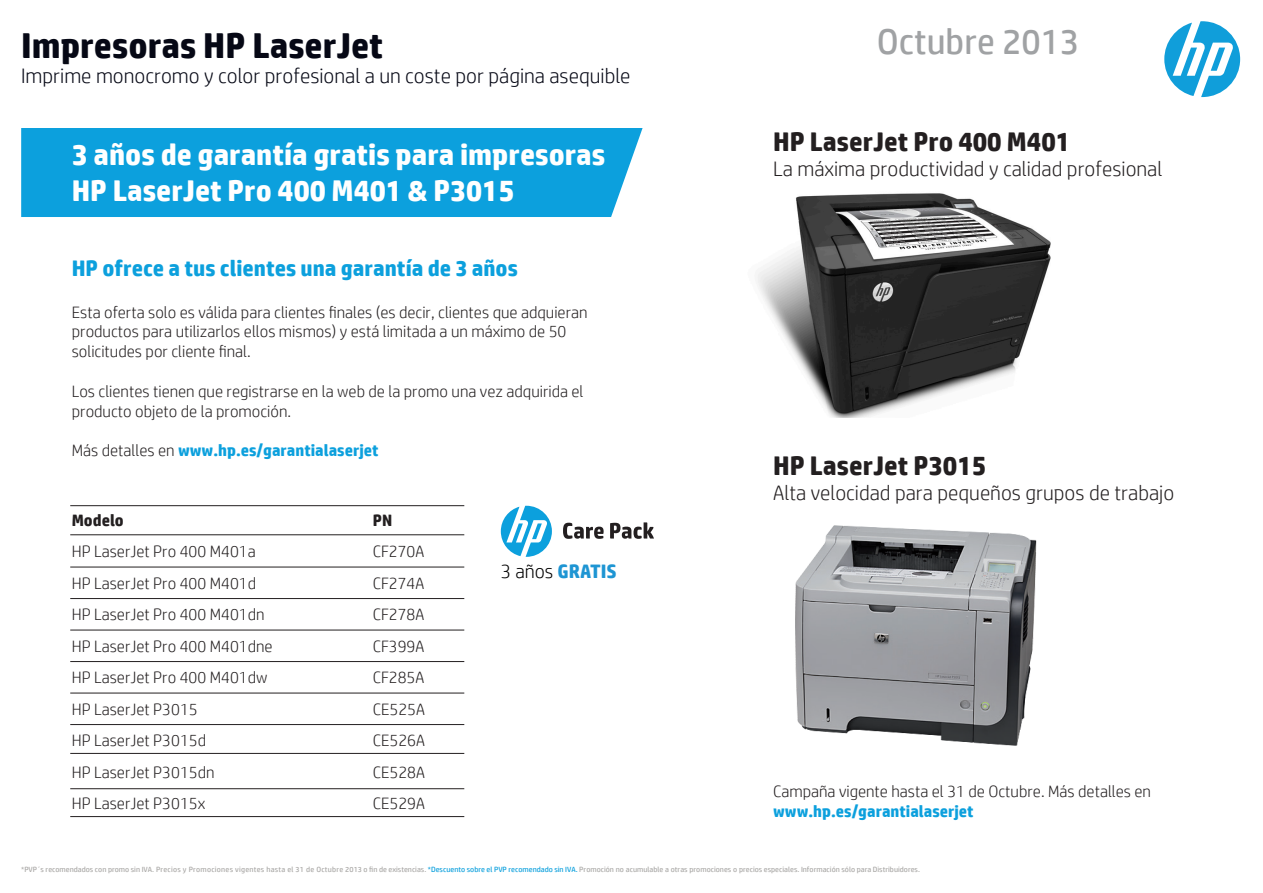
<style>
.page{position:relative;width:1263px;height:893px;background:#fff}
.page>*{position:absolute;margin:0;border:0;box-sizing:border-box;transform-origin:0 0}
.t1{font:700 36px "HP Simplified";color:#060815}
.t2{font:36px "HP Simplified";color:#a0a2a4}
.t3{font:700 30px/36px "HP Simplified";color:#fff}
.t4{font:700 27px "HP Simplified";color:#231f20}
.t5{font:700 22.5px "HP Simplified";color:#0ca0dd}
.t6{font:300 21px "HP Simplified";color:#231f20}
.t7{font:300 21px "HP Simplified";color:#060815}
.t8{font:700 19.5px "HP Simplified";color:#1e95d3}
.t9{font:300 16.5px/19.8px "HP Simplified";color:#231f20}
.t10{font:700 16.5px "HP Simplified";color:#0ca0dd}
.t11{font:700 16.5px "HP Simplified";color:#231f20}
.t12{font:7.5px "HP Simplified";color:#aaa9a7;scale:1.04 1}
.s1{font-weight:300;color:#231f20}
.s2{font-weight:300;color:#000}
.s3{color:#0ca0dd}
</style>
<div class="page">
<img style="left:757px;top:193px;width:294px;height:224px">
<div style="left:21px;top:128px;width:621px;height:89px;background:#0ca0dd"></div>
<hr style="left:70px;top:505px;width:394px;height:1px;background:#231f20">
<hr style="left:70px;top:534px;width:394px;height:1px;background:#231f20">
<hr style="left:70px;top:567px;width:394px;height:1px;background:#231f20">
<hr style="left:70px;top:598px;width:394px;height:1px;background:#231f20">
<hr style="left:70px;top:630px;width:394px;height:1px;background:#231f20">
<hr style="left:70px;top:661px;width:394px;height:1px;background:#231f20">
<hr style="left:70px;top:693px;width:394px;height:1px;background:#231f20">
<hr style="left:70px;top:724px;width:394px;height:1px;background:#231f20">
<hr style="left:70px;top:753px;width:394px;height:1px;background:#231f20">
<hr style="left:70px;top:788px;width:394px;height:1px;background:#231f20">
<hr style="left:70px;top:816px;width:394px;height:1px;background:#231f20">
<svg style="left:501px;top:506px;width:51px;height:51px"></svg>
<svg style="left:563px;top:523px;width:41px;height:16px"></svg>
<svg style="left:610px;top:522px;width:44px;height:17px"></svg>
<svg style="left:1164px;top:21px;width:76px;height:76px"></svg>
<img style="left:795px;top:525px;width:242px;height:221px">
<h1 class="t1" style="left:21px;top:24px;width:364px">Impresoras HP LaserJet</h1>
<p class="t7" style="left:21px;top:64px;width:611px">Imprime monocromo y color profesional a un coste por página asequible</p>
<h2 class="t3" style="left:72px;top:136px;width:535px">3 años de garantía gratis para impresoras<br>HP LaserJet Pro 400 M401 &amp; P3015</h2>
<h3 class="t5" style="left:72px;top:255px;width:448px">HP ofrece a tus clientes una garantía de 3 años</h3>
<p class="t9" style="left:72px;top:302px;width:517px">Esta oferta solo es válida para clientes finales (es decir, clientes que adquieran productos para utilizarlos ellos mismos) y está limitada a un máximo de 50 solicitudes por cliente final.</p>
<p class="t9" style="left:72px;top:381px;width:513px">Los clientes tienen que registrarse en la web de la promo una vez adquirida el producto objeto de la promoción.</p>
<p class="t10" style="left:72px;top:441px;width:308px"><span class="s1">Más detalles en</span> www.hp.es/garantialaserjet</p>
<p class="t11" style="left:72px;top:510px;width:54px">Modelo</p>
<p class="t11" style="left:373px;top:510px;width:21px">PN</p>
<p class="t9" style="left:72px;top:541px;width:185px">HP LaserJet Pro 400 M401a</p>
<p class="t9" style="left:373px;top:541px;width:53px">CF270A</p>
<p class="t9" style="left:72px;top:573px;width:186px">HP LaserJet Pro 400 M401d</p>
<p class="t9" style="left:373px;top:573px;width:53px">CF274A</p>
<p class="t9" style="left:72px;top:604px;width:194px">HP LaserJet Pro 400 M401dn</p>
<p class="t9" style="left:373px;top:604px;width:53px">CF278A</p>
<p class="t9" style="left:72px;top:636px;width:202px">HP LaserJet Pro 400 M401dne</p>
<p class="t9" style="left:373px;top:636px;width:53px">CF399A</p>
<p class="t9" style="left:72px;top:667px;width:197px">HP LaserJet Pro 400 M401dw</p>
<p class="t9" style="left:373px;top:667px;width:53px">CF285A</p>
<p class="t9" style="left:72px;top:699px;width:127px">HP LaserJet P3015</p>
<p class="t9" style="left:373px;top:699px;width:54px">CE525A</p>
<p class="t9" style="left:72px;top:730px;width:136px">HP LaserJet P3015d</p>
<p class="t9" style="left:373px;top:730px;width:54px">CE526A</p>
<p class="t9" style="left:72px;top:762px;width:144px">HP LaserJet P3015dn</p>
<p class="t9" style="left:373px;top:762px;width:54px">CE528A</p>
<p class="t9" style="left:72px;top:793px;width:135px">HP LaserJet P3015x</p>
<p class="t9" style="left:373px;top:793px;width:54px">CE529A</p>
<p class="t8" style="left:501px;top:560px;width:117px"><span class="s2">3 años</span> GRATIS</p>
<h1 class="t2" style="left:877px;top:21px;width:204px">Octubre 2013</h1>
<h3 class="t4" style="left:773px;top:126px;width:299px">HP LaserJet Pro 400 M401</h3>
<p class="t6" style="left:773px;top:157px;width:391px">La máxima productividad y calidad profesional</p>
<h3 class="t4" style="left:773px;top:449px;width:215px">HP LaserJet P3015</h3>
<p class="t6" style="left:773px;top:481px;width:403px">Alta velocidad para pequeños grupos de trabajo</p>
<p class="t9" style="left:773px;top:781px;width:379px">Campaña vigente hasta el 31 de Octubre. Más detalles en</p>
<p class="t10" style="left:773px;top:802px;width:202px">www.hp.es/garantialaserjet</p>
<p class="t12" style="left:21px;top:865px;width:866px">*PVP´s recomendados con promo sin IVA. Precios y Promociones vigentes hasta el 31 de Octubre 2013 o fin de existencias. <span class="s3">*Descuento sobre el PVP recomendado sin IVA.</span> Promoción no acumulable a otras promociones o precios especiales. Información sólo para Distribuidores.</p>
</div>
